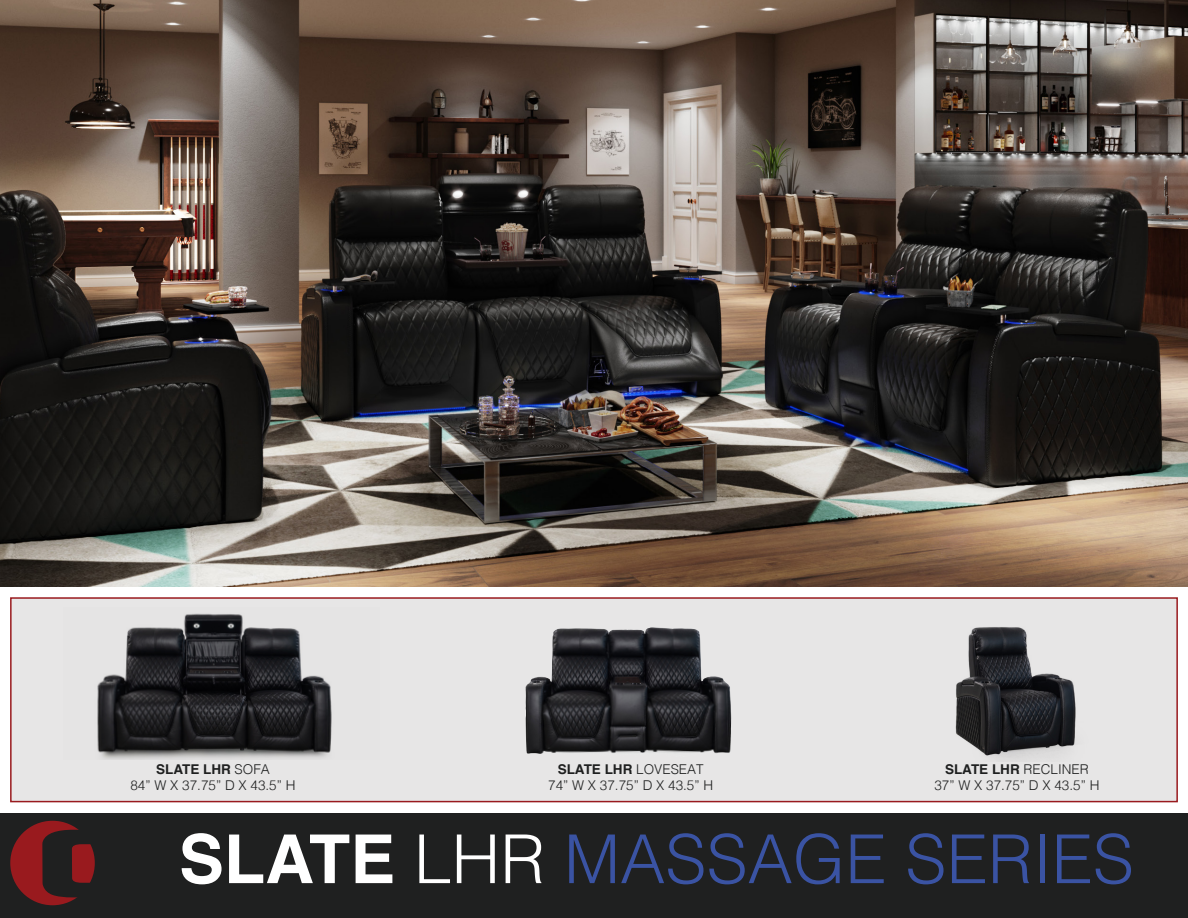
<style>
.page{position:relative;width:1188px;height:918px;background:#fff}
.page>*{position:absolute;margin:0;border:0;box-sizing:border-box;transform-origin:0 0}
.t1{font:300 67.5px "Helvetica";color:#3a53a3}
.t2{font:300 13.5px "Helvetica";color:#1f2020}
.t3{font:700 13.5px "Helvetica";color:#1f2020}
.s1{font-weight:300}
.s2{font-weight:700;color:#fff}
.s3{color:#fff}
</style>
<div class="page">
<img style="left:0;top:0;width:1188px;height:586px">
<div style="left:10px;top:597px;width:1168px;height:205px;background:#e7e6e6;border:2px solid #991a1e"></div>
<div style="left:0;top:814px;width:1188px;height:104px;background:#1f2020"></div>
<div style="left:10px;top:821px;width:85px;height:84px;background:#991a1e;border-radius:50%"></div>
<svg style="left:42px;top:830px;width:53px;height:67px"></svg>
<img style="left:955px;top:627px;width:121px;height:133px">
<img style="left:97px;top:613px;width:235px;height:146px">
<img style="left:525px;top:627px;width:126px;height:127px">
<p class="t3" style="left:156px;top:758px;width:115px">SLATE LHR <span class="s1">SOFA</span></p>
<p class="t2" style="left:130px;top:774px;width:167px">84” W X 37.75” D X 43.5” H</p>
<p class="t3" style="left:558px;top:758px;width:148px">SLATE LHR <span class="s1">LOVESEAT</span></p>
<p class="t2" style="left:548px;top:774px;width:167px">74” W X 37.75” D X 43.5” H</p>
<p class="t3" style="left:945px;top:758px;width:145px">SLATE LHR <span class="s1">RECLINER</span></p>
<p class="t2" style="left:934px;top:774px;width:167px">37” W X 37.75” D X 43.5” H</p>
<p class="t1" style="left:179px;top:802px;width:957px"><span class="s2">SLATE</span> <span class="s3">LHR</span> MASSAGE SERIES</p>
</div>
